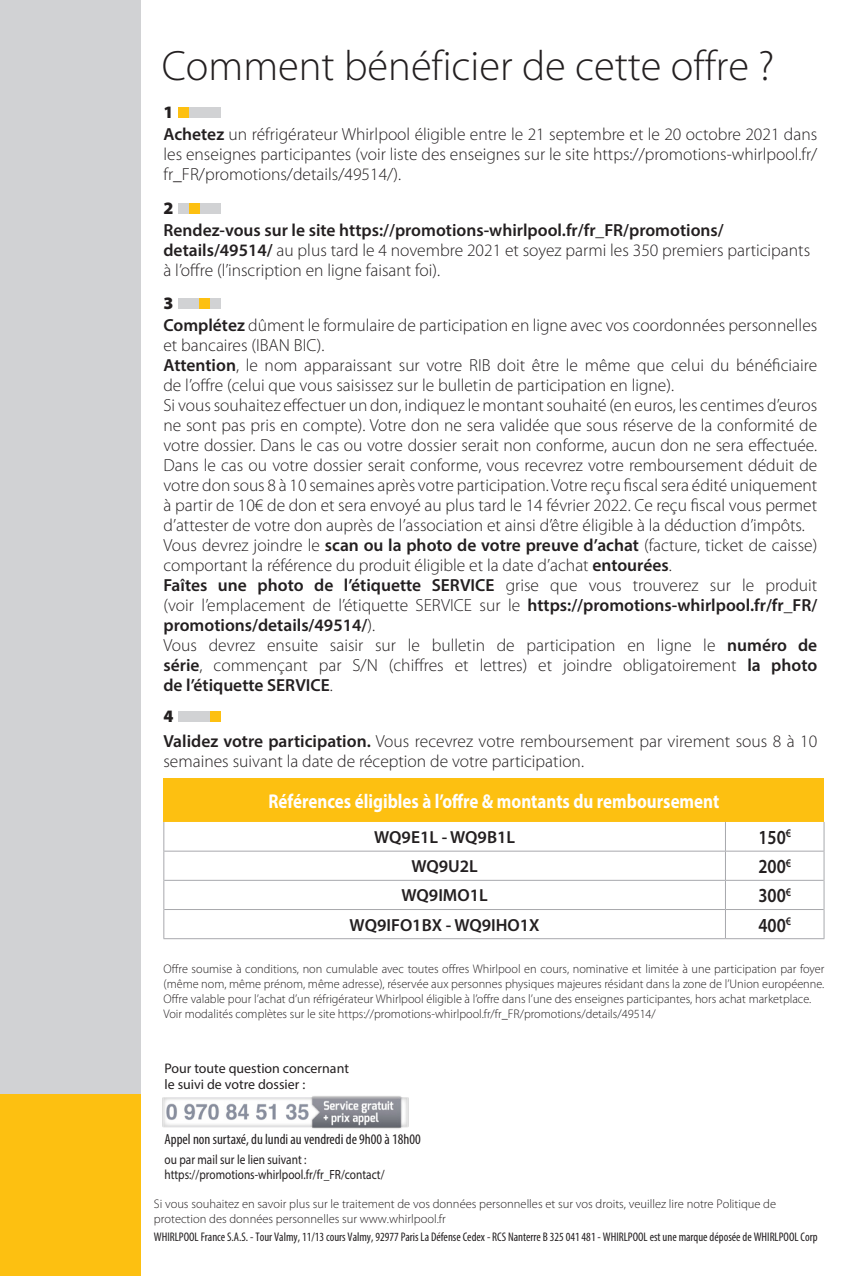
<style>
.page{position:relative;width:851px;height:1276px;background:#fff}
.page>*{position:absolute;margin:0;border:0;box-sizing:border-box;transform-origin:0 0}
.t1{font:300 42.5px "Myriad Pro";color:#231f20}
.t2{font:700 20px "Myriad Pro";color:#fff;scale:.85 1}
.t3{font:600 20px "Myriad Pro";color:#231f20;scale:.85 1}
.t4{font:300 17.5px/20px "Myriad Pro";color:#231f20}
.t5{font:600 17.5px/20px "Myriad Pro";color:#231f20;text-align:justify}
.t6{font:900 17.5px "Myriad Pro";color:#231f20}
.t7{font:condensed 14.75px "Myriad Pro";color:#231f20}
.t8{font:14px "Myriad Pro";color:#231f20}
.t9{font:13.25px "Myriad Pro";color:#231f20;scale:.85 1}
.t10{font:300 12.5px/15px "Myriad Pro";color:#231f20;text-align:justify}
.t11{font:condensed 12.5px "Myriad Pro";color:#231f20}
.s1{font-weight:600}
.s2{font-weight:300}
</style>
<div class="page">
<div style="left:0;top:1093px;width:140px;height:183px;background:#fdc011"></div>
<div style="left:0;top:0;width:140px;height:1093px;background:#d1d2d4"></div>
<img style="left:162px;top:1096px;width:247px;height:33px">
<div style="left:164px;top:778px;width:659px;height:44px;background:#fdc011"></div>
<svg style="left:164px;top:822px;width:659px;height:116px"></svg>
<svg style="left:163px;top:822px;width:1px;height:116px"></svg>
<svg style="left:725px;top:822px;width:1px;height:116px"></svg>
<svg style="left:823px;top:822px;width:1px;height:116px"></svg>
<hr style="left:164px;top:850px;width:561px;height:1px;background:#a8a9ad">
<hr style="left:725px;top:850px;width:98px;height:1px;background:#a8a9ad">
<hr style="left:164px;top:880px;width:561px;height:1px;background:#a8a9ad">
<hr style="left:725px;top:880px;width:98px;height:1px;background:#a8a9ad">
<hr style="left:164px;top:909px;width:561px;height:1px;background:#a8a9ad">
<hr style="left:725px;top:909px;width:98px;height:1px;background:#a8a9ad">
<hr style="left:163px;top:938px;width:562px;height:1px;background:#a8a9ad">
<hr style="left:725px;top:938px;width:99px;height:1px;background:#a8a9ad">
<div style="left:178px;top:108px;width:42px;height:10px;background:#d1d2d4"></div>
<div style="left:178px;top:108px;width:11px;height:10px;background:#fdc011"></div>
<div style="left:178px;top:203px;width:42px;height:10px;background:#d1d2d4"></div>
<div style="left:189px;top:203px;width:10px;height:10px;background:#fdc011"></div>
<div style="left:178px;top:298px;width:42px;height:11px;background:#d1d2d4"></div>
<div style="left:199px;top:298px;width:11px;height:11px;background:#fdc011"></div>
<div style="left:178px;top:711px;width:42px;height:10px;background:#d1d2d4"></div>
<div style="left:210px;top:711px;width:10px;height:10px;background:#fdc011"></div>
<p class="t1" style="left:162px;top:40px;width:614px">Comment bénéficier de cette offre ?</p>
<p class="t6" style="left:163px;top:101px;width:12px">1</p>
<p class="t4" style="left:163px;top:124px;width:655px;text-align:justify"><span class="s1">Achetez</span> un réfrigérateur Whirlpool éligible entre le 21 septembre et le 20 octobre 2021 dans les enseignes participantes (voir liste des enseignes sur le site https://promotions-whirlpool.fr/ fr_FR/promotions/details/49514/).</p>
<p class="t4" style="left:163px;top:220px;width:648px"><span class="s1">Rendez-vous sur le site https://promotions-whirlpool.fr/fr_FR/promotions/ details/49514/</span> au plus tard le 4 novembre 2021 et soyez parmi les 350 premiers participants à l’offre (l’inscription en ligne faisant foi).</p>
<p class="t4" style="left:163px;top:315px;width:655px"><span class="s1">Complétez</span> dûment le formulaire de participation en ligne avec vos coordonnées personnelles et bancaires (IBAN BIC).</p>
<p class="t4" style="left:163px;top:355px;width:655px"><span class="s1">Attention</span>, le nom apparaissant sur votre RIB doit être le même que celui du bénéficiaire de l’offre (celui que vous saisissez sur le bulletin de participation en ligne).</p>
<p class="t4" style="left:163px;top:395px;width:655px;text-align:justify">Si vous souhaitez effectuer un don, indiquez le montant souhaité (en euros, les centimes d’euros ne sont pas pris en compte). Votre don ne sera validée que sous réserve de la conformité de votre dossier. Dans le cas ou votre dossier serait non conforme, aucun don ne sera effectuée.<br>Dans le cas ou votre dossier serait conforme, vous recevrez votre remboursement déduit de votre don sous 8 à 10 semaines après votre participation. Votre reçu fiscal sera édité uniquement à partir de 10€ de don et sera envoyé au plus tard le 14 février 2022. Ce reçu fiscal vous permet d’attester de votre don auprès de l’association et ainsi d’être éligible à la déduction d’impôts.</p>
<p class="t4" style="left:163px;top:535px;width:655px">Vous devrez joindre le <span class="s1">scan ou la photo de votre preuve d’achat</span> (facture, ticket de caisse) comportant la référence du produit éligible et la date d’achat <span class="s1">entourées</span>.</p>
<p class="t5" style="left:163px;top:575px;width:655px">Faîtes une photo de l’étiquette SERVICE <span class="s2">grise que vous trouverez sur le produit (voir l’emplacement de l’étiquette SERVICE sur le</span> https://promotions-whirlpool.fr/fr_FR/ promotions/details/49514/<span class="s2">).</span></p>
<p class="t4" style="left:163px;top:635px;width:655px;text-align:justify">Vous devrez ensuite saisir sur le bulletin de participation en ligne le <span class="s1">numéro de série</span>, commençant par S/N (chiffres et lettres) et joindre obligatoirement <span class="s1">la photo de l’étiquette SERVICE</span>.</p>
<p class="t4" style="left:163px;top:731px;width:655px"><span class="s1">Validez votre participation.</span> Vous recevrez votre remboursement par virement sous 8 à 10 semaines suivant la date de réception de votre participation.</p>
<p class="t6" style="left:163px;top:196px;width:12px">2</p>
<p class="t6" style="left:163px;top:291px;width:12px">3</p>
<p class="t6" style="left:163px;top:704px;width:12px">4</p>
<p class="t2" style="left:268px;top:788px;width:532px">Références éligibles à l’offre &amp; montants du remboursement</p>
<p class="t5" style="left:374px;top:827px;width:142px">WQ9E1L - WQ9B1L</p>
<p class="t3" style="left:758px;top:824px;width:40px">150<sup>€</sup></p>
<p class="t5" style="left:411px;top:856px;width:68px">WQ9U2L</p>
<p class="t3" style="left:758px;top:854px;width:40px">200<sup>€</sup></p>
<p class="t5" style="left:401px;top:885px;width:88px">WQ9IMO1L</p>
<p class="t3" style="left:758px;top:883px;width:40px">300<sup>€</sup></p>
<p class="t5" style="left:349px;top:914px;width:191px">WQ9IFO1BX - WQ9IHO1X</p>
<p class="t3" style="left:758px;top:912px;width:40px">400<sup>€</sup></p>
<p class="t10" style="left:163px;top:961px;width:662px">Offre soumise à conditions, non cumulable avec toutes offres Whirlpool en cours, nominative et limitée à une participation par foyer (même nom, même prénom, même adresse), réservée aux personnes physiques majeures résidant dans la zone de l’Union européenne.<br>Offre valable pour l’achat d’un réfrigérateur Whirlpool éligible à l’offre dans l’une des enseignes participantes, hors achat marketplace.</p>
<p class="t10" style="left:163px;top:1006px;width:494px">Voir modalités complètes sur le site https://promotions-whirlpool.fr/fr_FR/promotions/details/49514/</p>
<p class="t8" style="left:164px;top:1059px;width:186px">Pour toute question concernant</p>
<p class="t8" style="left:164px;top:1076px;width:142px">le suivi de votre dossier :</p>
<p class="t7" style="left:164px;top:1129px;width:258px">Appel non surtaxé, du lundi au vendredi de 9h00 à 18h00</p>
<p class="t9" style="left:164px;top:1151px;width:168px">ou par mail sur le lien suivant :</p>
<p class="t9" style="left:164px;top:1166px;width:260px">https://promotions-whirlpool.fr/fr_FR/contact/</p>
<p class="t10" style="left:154px;top:1196px;width:623px">Si vous souhaitez en savoir plus sur le traitement de vos données personnelles et sur vos droits, veuillez lire notre Politique de protection des données personnelles sur www.whirlpool.fr</p>
<p class="t11" style="left:154px;top:1228px;width:665px">WHIRLPOOL France S.A.S. - Tour Valmy, 11/13 cours Valmy, 92977 Paris La Défense Cedex - RCS Nanterre B 325 041 481 - WHIRLPOOL est une marque déposée de WHIRLPOOL Corp</p>
</div>
